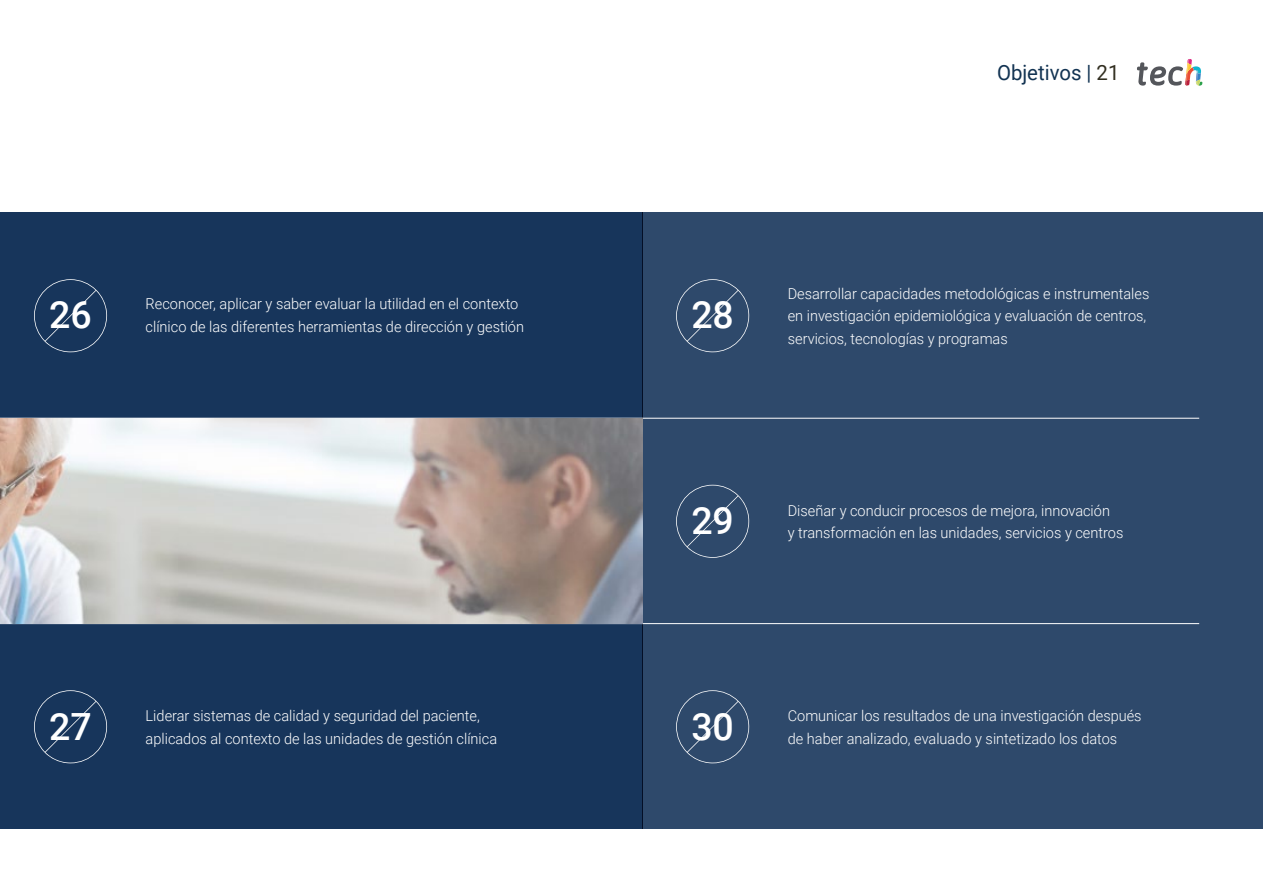
<style>
.page{position:relative;width:1263px;height:893px;background:#fff}
.page>*{position:absolute;margin:0;border:0;box-sizing:border-box;transform-origin:0 0}
.t1{font:500 37.5px "Roboto";color:#fff}
.t2{font:21px "Roboto";color:#123352}
.t3{font:300 15px/22.5px "Roboto";color:#fff}
.s1{color:#312e20}
</style>
<div class="page">
<div style="left:0;top:213px;width:642px;height:616px;background:#17355b"></div>
<div style="left:642px;top:213px;width:621px;height:616px;background:#2e496b"></div>
<hr style="left:0;top:418px;width:1199px;height:1px;background:#fff">
<hr style="left:0;top:623px;width:1199px;height:1px;background:#fff">
<img style="left:0;top:418px;width:642px;height:205px">
<svg style="left:34px;top:690px;width:73px;height:73px"></svg>
<svg style="left:676px;top:279px;width:73px;height:73px"></svg>
<svg style="left:676px;top:485px;width:73px;height:73px"></svg>
<svg style="left:676px;top:690px;width:73px;height:73px"></svg>
<svg style="left:34px;top:279px;width:73px;height:73px"></svg>
<svg style="left:1137px;top:59px;width:65px;height:27px"></svg>
<h1 class="t1" style="left:49px;top:289px;width:44px">26</h1>
<p class="t3" style="left:146px;top:292px;width:374px">Reconocer, aplicar y saber evaluar la utilidad en el contexto</p>
<p class="t3" style="left:146px;top:314px;width:380px">clínico de las diferentes herramientas de dirección y gestión</p>
<h1 class="t1" style="left:49px;top:700px;width:44px">27</h1>
<p class="t3" style="left:146px;top:704px;width:336px">Liderar sistemas de calidad y seguridad del paciente,</p>
<p class="t3" style="left:146px;top:726px;width:353px">aplicados al contexto de las unidades de gestión clínica</p>
<h2 class="t2" style="left:997px;top:57px;width:124px">Objetivos | <span class="s1">21</span></h2>
<h1 class="t1" style="left:691px;top:289px;width:44px">28</h1>
<p class="t3" style="left:788px;top:282px;width:363px">Desarrollar capacidades metodológicas e instrumentales en investigación epidemiológica y evaluación de centros, servicios, tecnologías y programas</p>
<h1 class="t1" style="left:691px;top:494px;width:44px">29</h1>
<p class="t3" style="left:788px;top:498px;width:337px">Diseñar y conducir procesos de mejora, innovación<br>y transformación en las unidades, servicios y centros</p>
<h1 class="t1" style="left:691px;top:700px;width:44px">30</h1>
<p class="t3" style="left:788px;top:704px;width:355px">Comunicar los resultados de una investigación después de haber analizado, evaluado y sintetizado los datos</p>
</div>
